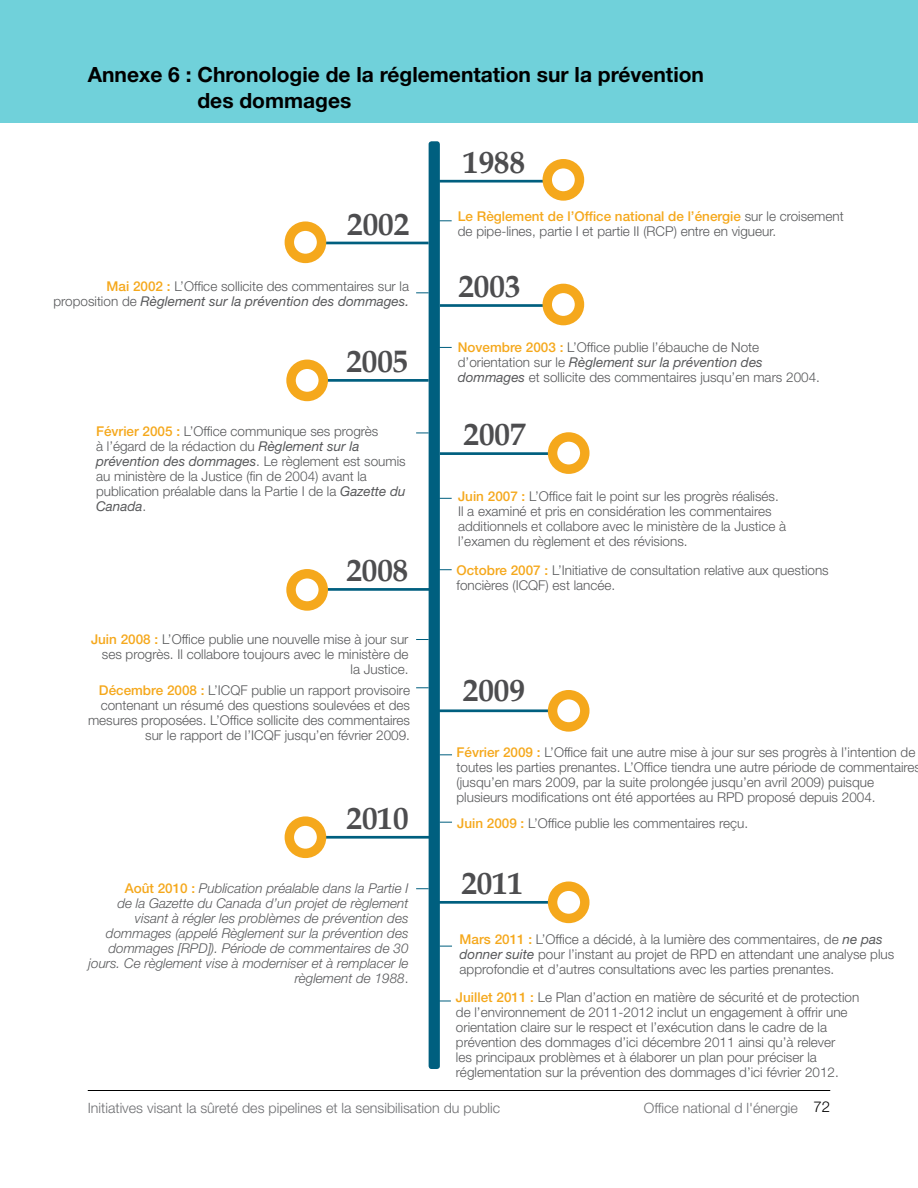
<style>
.page{position:relative;width:918px;height:1188px;background:#fff}
.page>*{position:absolute;margin:0;border:0;box-sizing:border-box;transform-origin:0 0}
.t1{font:700 31.05px "Book Antiqua";color:#4d4d4f}
.t2{font:700 21px/25.5px "Helvetica Neue LT Std";color:#000}
.t3{font:300 14.25px "Helvetica Neue LT Std";color:#6d6e71}
.t4{font:300 13.5px/15px "Helvetica Neue LT Std";color:#58595b}
.t5{font:italic 300 13.5px/15px "Helvetica Neue LT Std";color:#58595b;text-align:right}
.s1{font-weight:500;color:#f5a81c}
.s2{font-weight:400;font-style:italic}
.s3{font-weight:500;font-style:normal;color:#f5a81c}
.s4{font-style:normal}
.s5{font-size:15px;color:#000}
</style>
<div class="page">
<hr style="left:88px;top:1090px;width:742px;height:1px;background:#000">
<div style="left:0;top:0;width:918px;height:122px;background:#70d1da"></div>
<hr style="left:439px;top:180px;width:109px;height:3px;background:#005f7f">
<hr style="left:440px;top:304px;width:110px;height:3px;background:#005f7f">
<hr style="left:440px;top:452px;width:110px;height:3px;background:#005f7f">
<hr style="left:323px;top:242px;width:106px;height:2px;background:#005f7f">
<hr style="left:323px;top:836px;width:107px;height:3px;background:#005f7f">
<hr style="left:323px;top:379px;width:106px;height:3px;background:#005f7f">
<hr style="left:323px;top:588px;width:107px;height:3px;background:#005f7f">
<svg style="left:416px;top:687px;width:13px;height:1px"></svg>
<svg style="left:416px;top:639px;width:13px;height:1px"></svg>
<hr style="left:439px;top:709px;width:111px;height:3px;background:#005f7f">
<svg style="left:440px;top:220px;width:12px;height:1px"></svg>
<svg style="left:416px;top:292px;width:13px;height:1px"></svg>
<svg style="left:440px;top:347px;width:12px;height:1px"></svg>
<svg style="left:416px;top:432px;width:13px;height:1px"></svg>
<svg style="left:440px;top:569px;width:12px;height:1px"></svg>
<svg style="left:440px;top:498px;width:12px;height:1px"></svg>
<svg style="left:440px;top:822px;width:12px;height:1px"></svg>
<svg style="left:440px;top:754px;width:12px;height:1px"></svg>
<svg style="left:416px;top:888px;width:13px;height:1px"></svg>
<hr style="left:437px;top:901px;width:118px;height:3px;background:#005f7f">
<svg style="left:440px;top:946px;width:12px;height:1px"></svg>
<div style="left:429px;top:141px;width:11px;height:928px;background:#005f7f;border-radius:3px"></div>
<div style="left:543px;top:159px;width:41px;height:42px;border:9px solid #f5a81c;border-radius:50%"></div>
<div style="left:285px;top:221px;width:41px;height:42px;border:9px solid #f5a81c;border-radius:50%"></div>
<div style="left:543px;top:284px;width:41px;height:41px;border:9px solid #f5a81c;border-radius:50%"></div>
<div style="left:286px;top:360px;width:42px;height:41px;border:9px solid #f5a81c;border-radius:50%"></div>
<div style="left:548px;top:432px;width:42px;height:42px;border:9px solid #f5a81c;border-radius:50%"></div>
<div style="left:286px;top:569px;width:42px;height:42px;border:9px solid #f5a81c;border-radius:50%"></div>
<div style="left:548px;top:690px;width:42px;height:42px;border:9px solid #f5a81c;border-radius:50%"></div>
<div style="left:285px;top:816px;width:41px;height:42px;border:9px solid #f5a81c;border-radius:50%"></div>
<div style="left:548px;top:882px;width:42px;height:41px;border:9px solid #f5a81c;border-radius:50%"></div>
<h2 class="t2" style="left:197px;top:62px;width:508px;text-indent:-110px">Annexe 6 : Chronologie de la réglementation sur la prévention des dommages</h2>
<h1 class="t1" style="left:347px;top:203px;width:63px">2002</h1>
<p class="t4" style="left:53px;top:278px;width:357px;text-align:right"><span class="s1">Mai 2002 :</span> L’Office sollicite des commentaires sur la proposition de <span class="s2">Règlement sur la prévention des dommages.</span></p>
<h1 class="t1" style="left:346px;top:340px;width:63px">2005</h1>
<p class="t4" style="left:96px;top:424px;width:311px"><span class="s1">Février 2005 :</span> L’Office communique ses progrès<br>à l’égard de la rédaction du <span class="s2">Règlement sur la prévention des dommages</span>. Le règlement est soumis au ministère de la Justice (fin de 2004) avant la publication préalable dans la Partie I de la <span class="s2">Gazette du Canada</span>.</p>
<h1 class="t1" style="left:346px;top:549px;width:63px">2008</h1>
<h1 class="t1" style="left:463px;top:141px;width:63px">1988</h1>
<p class="t4" style="left:458px;top:208px;width:387px"><span class="s1">Le Règlement de l’Office national de l’énergie</span> sur le croisement de pipe-lines, partie I et partie II (RCP) entre en vigueur.</p>
<h1 class="t1" style="left:458px;top:265px;width:63px">2003</h1>
<p class="t4" style="left:458px;top:340px;width:364px"><span class="s1">Novembre 2003 :</span> L’Office publie l’ébauche de Note d’orientation sur le <span class="s2">Règlement sur la prévention des dommages</span> et sollicite des commentaires jusqu’en mars 2004.</p>
<h1 class="t1" style="left:464px;top:414px;width:63px">2007</h1>
<p class="t4" style="left:458px;top:488px;width:330px"><span class="s1">Juin 2007 :</span> L’Office fait le point sur les progrès réalisés.<br>Il a examiné et pris en considération les commentaires additionnels et collabore avec le ministère de la Justice à l’examen du règlement et des révisions.</p>
<p class="t4" style="left:457px;top:562px;width:374px"><span class="s1">Octobre 2007 :</span> L’Initiative de consultation relative aux questions foncières (ICQF) est lancée.</p>
<p class="t4" style="left:91px;top:631px;width:319px;text-align:right"><span class="s1">Juin 2008 :</span> L’Office publie une nouvelle mise à jour sur ses progrès. Il collabore toujours avec le ministère de la Justice.</p>
<p class="t4" style="left:88px;top:682px;width:324px;text-align:right"><span class="s1">Décembre 2008 :</span> L’ICQF publie un rapport provisoire contenant un résumé des questions soulevées et des mesures proposées. L’Office sollicite des commentaires sur le rapport de l’ICQF jusqu’en février 2009.</p>
<h1 class="t1" style="left:463px;top:669px;width:63px">2009</h1>
<h1 class="t1" style="left:347px;top:797px;width:63px">2010</h1>
<p class="t4" style="left:457px;top:745px;width:466px"><span class="s1">Février 2009 :</span> L’Office fait une autre mise à jour sur ses progrès à l’intention de toutes les parties prenantes. L’Office tiendra une autre période de commentaires (jusqu’en mars 2009, par la suite prolongée jusqu’en avril 2009) puisque plusieurs modifications ont été apportées au RPD proposé depuis 2004.</p>
<p class="t4" style="left:457px;top:815px;width:293px"><span class="s1">Juin 2009 :</span> L’Office publie les commentaires reçu.</p>
<p class="t5" style="left:89px;top:880px;width:321px"><span class="s3">Août 2010 :</span> Publication préalable dans la Partie I<br>de la Gazette du Canada d’un projet de règlement visant à régler les problèmes de prévention des dommages (appelé Règlement sur la prévention des dommages [RPD]). Période de commentaires de 30 jours. Ce règlement vise à moderniser et à remplacer le règlement de 1988<span class="s4">.</span></p>
<h1 class="t1" style="left:461px;top:862px;width:63px">2011</h1>
<p class="t4" style="left:460px;top:932px;width:436px"><span class="s1">Mars 2011 :</span> L’Office a décidé, à la lumière des commentaires, de <span class="s2">ne pas donner suite</span> pour l’instant au projet de RPD en attendant une analyse plus approfondie et d’autres consultations avec les parties prenantes.</p>
<p class="t4" style="left:456px;top:989px;width:405px"><span class="s1">Juillet 2011 :</span> Le Plan d’action en matière de sécurité et de protection de l’environnement de 2011-2012 inclut un engagement à offrir une orientation claire sur le respect et l’exécution dans le cadre de la prévention des dommages d’ici décembre 2011 ainsi qu’à relever<br>les principaux problèmes et à élaborer un plan pour préciser la réglementation sur la prévention des dommages d’ici février 2012.</p>
<p class="t3" style="left:88px;top:1099px;width:414px">Initiatives visant la sûreté des pipelines et la sensibilisation du public</p>
<p class="t3" style="left:644px;top:1099px;width:188px">Office national d l'énergie <span class="s5">72</span></p>
</div>
